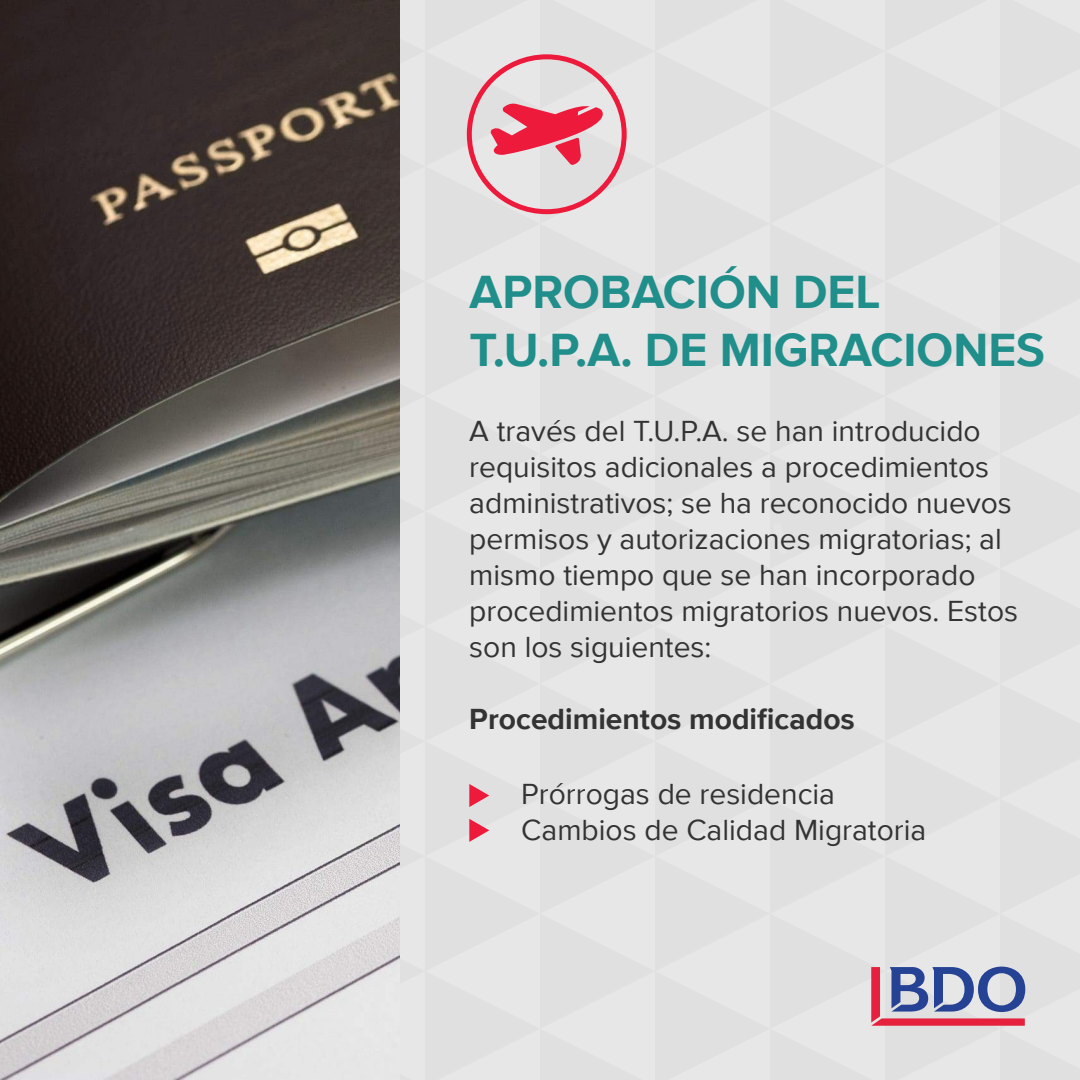
<style>
.page{position:relative;width:1080px;height:1080px;background:#fff}
.page>*{position:absolute;margin:0;border:0;box-sizing:border-box;transform-origin:0 0}
.t1{font:700 48px/57.6px "Proxima Nova";color:#208e8a}
.t2{font:30px/36px "Proxima Nova";color:#333}
.t3{font:700 30px "Proxima Nova";color:#333}
</style>
<div class="page">
<div style="left:400px;top:0;width:680px;height:1080px;background:#e3e0e0"></div>
<img style="left:0;top:0;width:400px;height:1080px">
<h1 class="t1" style="left:470px;top:262px;width:577px">APROBACIÓN DEL<br>T.U.P.A. DE MIGRACIONES</h1>
<p class="t2" style="left:469px;top:412px;width:550px">A través del T.U.P.A. se han introducido requisitos adicionales a procedimientos administrativos; se ha reconocido nuevos permisos y autorizaciones migratorias; al mismo tiempo que se han incorporado procedimientos migratorios nuevos. Estos son los siguientes:</p>
<p class="t3" style="left:469px;top:697px;width:387px">Procedimientos modificados</p>
<p class="t2" style="left:521px;top:775px;width:407px">Prórrogas de residencia<br>Cambios de Calidad Migratoria</p>
</div>
